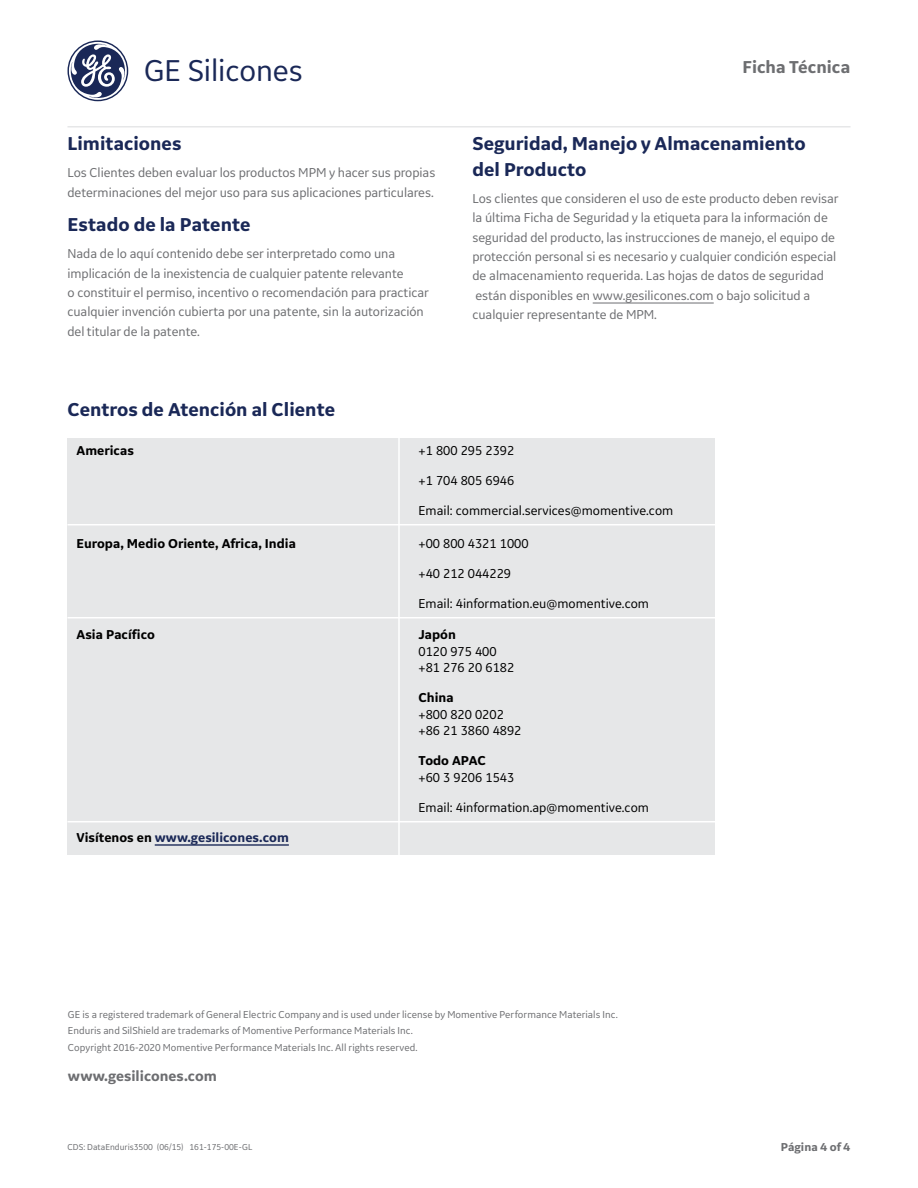
<style>
.page{position:relative;width:918px;height:1188px;background:#fff}
.page>*{position:absolute;margin:0;border:0;box-sizing:border-box;transform-origin:0 0}
.t1{font:31.5px "GE Inspira Sans";letter-spacing:-.005em;color:#1a2857}
.t2{font:700 19.5px/25.5px "GE Inspira Sans";color:#1a2857}
.t3{font:700 18px "GE Inspira Sans";color:#6d6e71}
.t4{font:700 15px "GE Inspira Sans";color:#6d6e71}
.t5{font:13.5px/19.5px "GE Inspira Sans";letter-spacing:-.005em;color:#6d6e71}
.t6{font:13.5px/16.5px "GE Inspira Sans";color:#000}
.t7{font:700 13.5px "GE Inspira Sans";color:#000}
.t8{font:700 13.5px "GE Inspira Sans";color:#1a2857}
.t9{font:700 12px "GE Inspira Sans";color:#6d6e71}
.t10{font:10.5px/16.5px "GE Inspira Sans";letter-spacing:.005em;color:#6d6e71}
.t11{font:9px "GE Inspira Sans";color:#6d6e71}
.s1{color:#000}
</style>
<div class="page">
<svg style="left:68px;top:40px;width:60px;height:61px"></svg>
<hr style="left:68px;top:126px;width:782px;height:2px;background:#e6e7e8">
<div style="left:68px;top:438px;width:648px;height:417px;background:#e6e7e8"></div>
<hr style="left:68px;top:524px;width:648px;height:1px;background:#fff">
<hr style="left:68px;top:617px;width:648px;height:1px;background:#fff">
<hr style="left:68px;top:821px;width:648px;height:1px;background:#fff">
<hr style="left:155px;top:844px;width:134px;height:2px;background:#1a2857">
<hr style="left:398px;top:437px;width:2px;height:418px;background:#fff">
<hr style="left:593px;top:303px;width:121px;height:1px;background:#6d6e71">
<h1 class="t1" style="left:144px;top:51px;width:160px">GE Silicones</h1>
<h3 class="t3" style="left:742px;top:56px;width:110px">Ficha Técnica</h3>
<h2 class="t2" style="left:68px;top:130px;width:115px">Limitaciones</h2>
<p class="t5" style="left:68px;top:162px;width:369px">Los Clientes deben evaluar los productos MPM y hacer sus propias determinaciones del mejor uso para sus aplicaciones particulares.</p>
<h2 class="t2" style="left:68px;top:211px;width:185px">Estado de la Patente</h2>
<p class="t5" style="left:68px;top:243px;width:363px">Nada de lo aquí contenido debe ser interpretado como una implicación de la inexistencia de cualquier patente relevante<br>o constituir el permiso, incentivo o recomendación para practicar cualquier invención cubierta por una patente, sin la autorización del titular de la patente.</p>
<h2 class="t2" style="left:472px;top:130px;width:335px">Seguridad, Manejo y Almacenamiento del Producto</h2>
<p class="t5" style="left:472px;top:188px;width:368px">Los clientes que consideren el uso de este producto deben revisar la última Ficha de Seguridad y la etiqueta para la información de seguridad del producto, las instrucciones de manejo, el equipo de protección personal si es necesario y cualquier condición especial de almacenamiento requerida. Las hojas de datos de seguridad están disponibles en www.gesilicones.com o bajo solicitud a cualquier representante de MPM.</p>
<h2 class="t2" style="left:68px;top:397px;width:269px">Centros de Atención al Cliente</h2>
<p class="t7" style="left:76px;top:442px;width:59px">Americas</p>
<p class="t6" style="left:418px;top:442px;width:97px">+1 800 295 2392</p>
<p class="t6" style="left:418px;top:472px;width:97px">+1 704 805 6946</p>
<p class="t6" style="left:418px;top:502px;width:256px">Email: commercial.services@momentive.com</p>
<p class="t7" style="left:76px;top:535px;width:221px">Europa, Medio Oriente, Africa, India</p>
<p class="t6" style="left:418px;top:535px;width:112px">+00 800 4321 1000</p>
<p class="t6" style="left:418px;top:565px;width:94px">+40 212 044229</p>
<p class="t6" style="left:418px;top:595px;width:232px">Email: 4information.eu@momentive.com</p>
<p class="t7" style="left:76px;top:627px;width:80px">Asia Pacífico</p>
<p class="t7" style="left:418px;top:627px;width:39px">Japón</p>
<p class="t6" style="left:418px;top:643px;width:97px">0120 975 400 +81 276 20 6182</p>
<p class="t7" style="left:418px;top:690px;width:37px">China</p>
<p class="t6" style="left:418px;top:706px;width:104px">+800 820 0202 +86 21 3860 4892</p>
<p class="t7" style="left:418px;top:753px;width:69px">Todo APAC</p>
<p class="t6" style="left:418px;top:769px;width:97px">+60 3 9206 1543</p>
<p class="t6" style="left:418px;top:799px;width:232px">Email: 4information.ap@momentive.com</p>
<p class="t8" style="left:76px;top:829px;width:214px"><span class="s1">Visítenos en</span> www.gesilicones.com</p>
<p class="t10" style="left:68px;top:1006px;width:551px">GE is a registered trademark of General Electric Company and is used under license by Momentive Performance Materials Inc.<br>Enduris and SilShield are trademarks of Momentive Performance Materials Inc.<br>Copyright 2016-2020 Momentive Performance Materials Inc. All rights reserved.</p>
<p class="t4" style="left:68px;top:1067px;width:151px">www.gesilicones.com</p>
<p class="t11" style="left:68px;top:1141px;width:186px">CDS: DataEnduris3500 (06/15) 161-175-00E-GL</p>
<p class="t9" style="left:781px;top:1140px;width:71px">Página 4 of 4</p>
</div>
